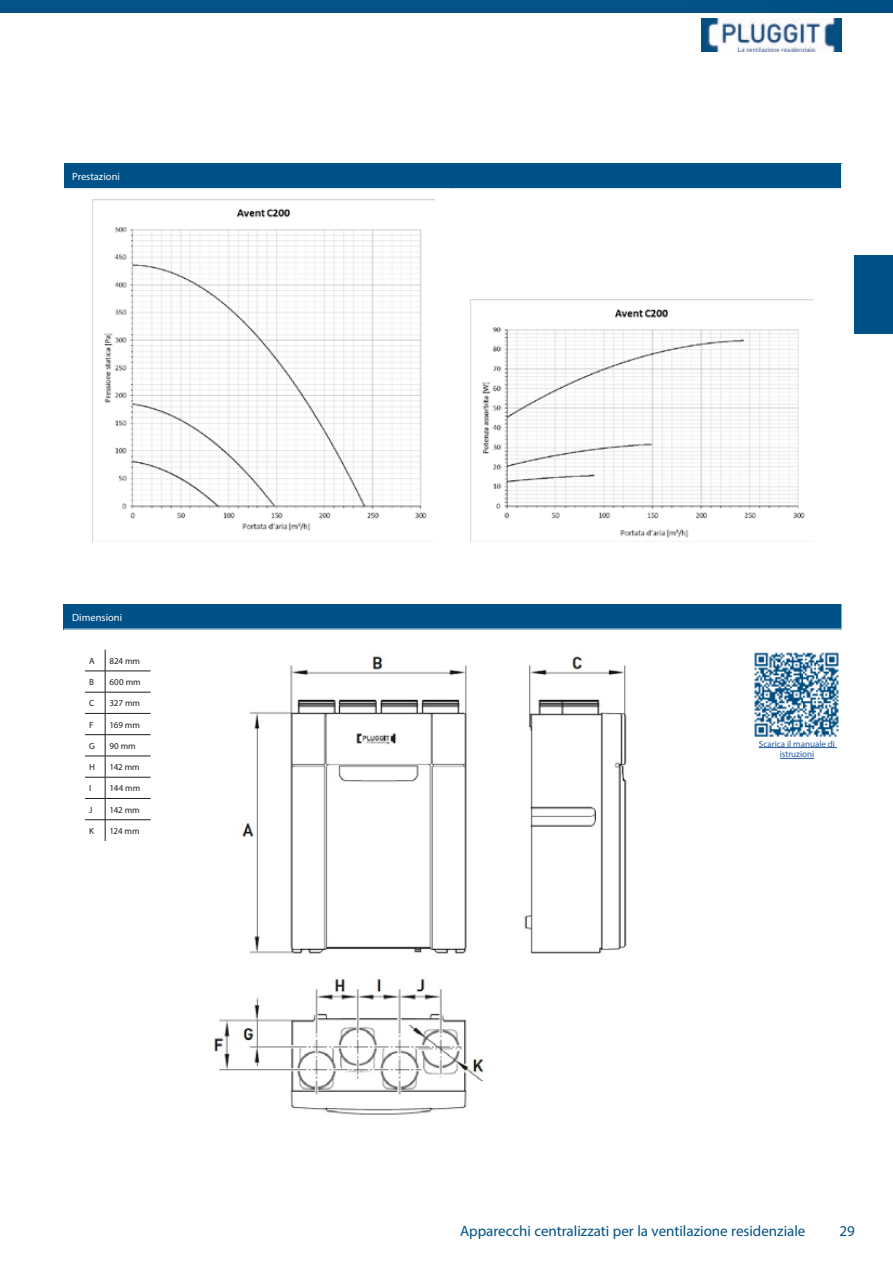
<style>
.page{position:relative;width:893px;height:1263px;background:#fff}
.page>*{position:absolute;margin:0;border:0;box-sizing:border-box;transform-origin:0 0}
.t1{font:15px "Myriad Pro";color:#005187}
.t2{font:10.5px "Myriad Pro";color:#fff}
.t3{font:9px "Myriad Pro";color:#1d1d1b}
.t4{font:9px/10.8px "Myriad Pro";color:#275b9c;text-align:center}
</style>
<div class="page">
<div style="left:0;top:0;width:893px;height:15px;background:#1d1d1b;opacity:.24"></div>
<img style="left:702px;top:19px;width:140px;height:33px">
<div style="left:855px;top:255px;width:38px;height:79px;background:#005187"></div>
<div style="left:64px;top:604px;width:778px;height:25px;background:#005187"></div>
<img style="left:214px;top:655px;width:413px;height:460px">
<img style="left:754px;top:652px;width:85px;height:85px">
<hr style="left:759px;top:747px;width:78px;height:1px;background:#275b9c">
<hr style="left:780px;top:758px;width:34px;height:1px;background:#275b9c">
<div style="left:64px;top:164px;width:778px;height:25px;background:#005187"></div>
<hr style="left:64px;top:188px;width:389px;height:1px;background:#fff">
<hr style="left:453px;top:188px;width:389px;height:1px;background:#fff">
<svg style="left:841px;top:164px;width:1px;height:24px"></svg>
<img style="left:93px;top:200px;width:342px;height:342px">
<img style="left:470px;top:300px;width:342px;height:242px">
<hr style="left:105px;top:671px;width:46px;height:1px;background:#1d1d1b">
<hr style="left:105px;top:692px;width:46px;height:1px;background:#1d1d1b">
<hr style="left:105px;top:713px;width:46px;height:1px;background:#1d1d1b">
<hr style="left:105px;top:734px;width:46px;height:1px;background:#1d1d1b">
<hr style="left:105px;top:756px;width:46px;height:1px;background:#1d1d1b">
<hr style="left:105px;top:777px;width:46px;height:1px;background:#1d1d1b">
<hr style="left:105px;top:798px;width:46px;height:1px;background:#1d1d1b">
<hr style="left:105px;top:819px;width:46px;height:1px;background:#1d1d1b">
<svg style="left:85px;top:650px;width:21px;height:191px"></svg>
<p class="t2" style="left:72px;top:170px;width:49px">Prestazioni</p>
<p class="t2" style="left:72px;top:611px;width:51px">Dimensioni</p>
<p class="t3" style="left:89px;top:655px;width:7px">A</p>
<p class="t3" style="left:109px;top:655px;width:32px">824 mm</p>
<p class="t3" style="left:89px;top:676px;width:6px">B</p>
<p class="t3" style="left:109px;top:676px;width:33px">600 mm</p>
<p class="t3" style="left:89px;top:698px;width:7px">C</p>
<p class="t3" style="left:109px;top:698px;width:32px">327 mm</p>
<p class="t3" style="left:89px;top:719px;width:6px">F</p>
<p class="t3" style="left:109px;top:719px;width:32px">169 mm</p>
<p class="t3" style="left:89px;top:740px;width:7px">G</p>
<p class="t3" style="left:109px;top:740px;width:28px">90 mm</p>
<p class="t3" style="left:89px;top:761px;width:7px">H</p>
<p class="t3" style="left:109px;top:761px;width:32px">142 mm</p>
<p class="t3" style="left:89px;top:783px;width:4px">I</p>
<p class="t3" style="left:109px;top:783px;width:32px">144 mm</p>
<p class="t3" style="left:89px;top:804px;width:5px">J</p>
<p class="t3" style="left:109px;top:804px;width:32px">142 mm</p>
<p class="t3" style="left:89px;top:825px;width:6px">K</p>
<p class="t3" style="left:109px;top:825px;width:32px">124 mm</p>
<p class="t4" style="left:759px;top:738px;width:78px">Scarica il manuale di istruzioni</p>
<p class="t1" style="left:460px;top:1222px;width:347px">Apparecchi centralizzati per la ventilazione residenziale</p>
<p class="t1" style="left:839px;top:1222px;width:17px">29</p>
</div>
